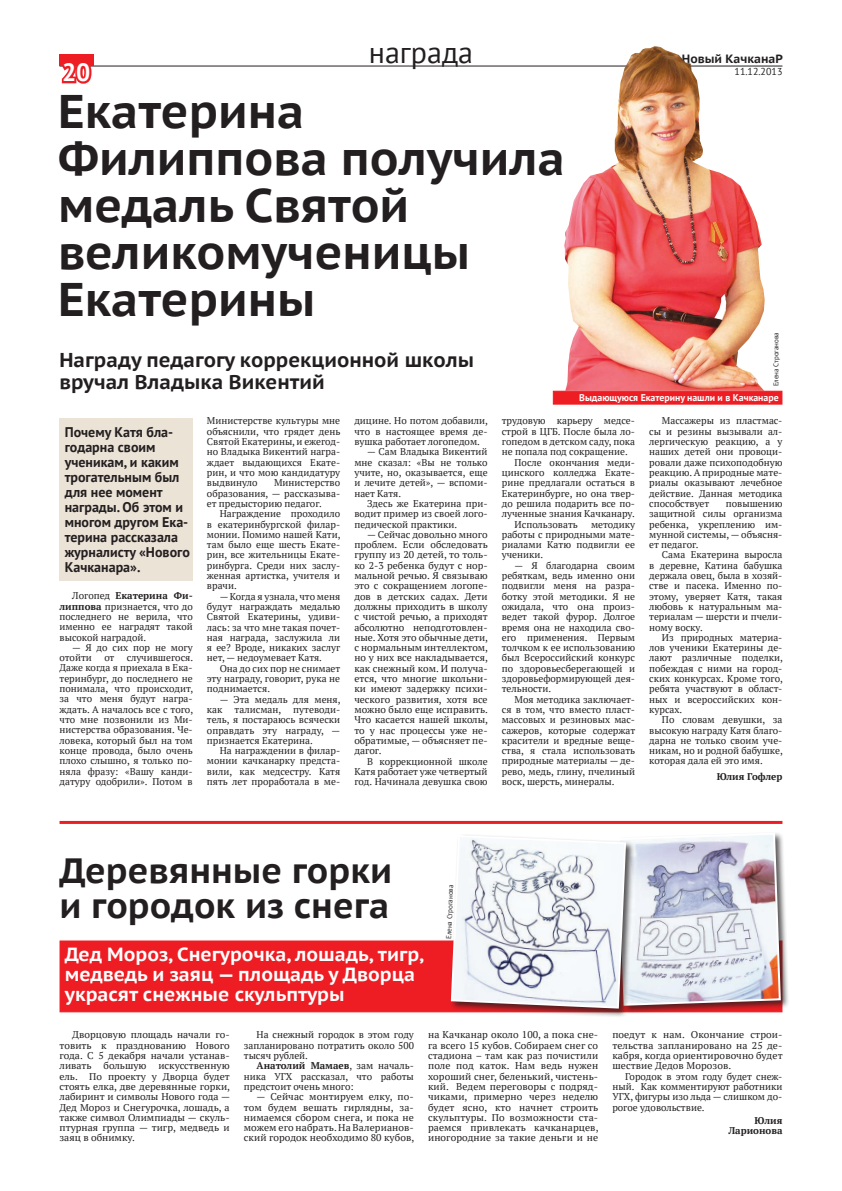
<style>
.page{position:relative;width:842px;height:1191px;background:#fff}
.page>*{position:absolute;margin:0;border:0;box-sizing:border-box;transform-origin:0 0}
.Заголовок{font:700 47px/47px "PT Sans Caption";color:#231f20}
.Заголовок-2{font:700 35px "PT Sans Caption";color:#231f20}
.t1{font:30px "PT Sans";color:#231f20}
.t2{font:700 25px "PT Sans";color:#fff}
.Подзаголовок{font:700 20px/22px "PT Sans Caption";color:#231f20}
.Подзаголовок-2{font:700 19px/20px "PT Sans Caption";color:#fff}
.Лид{font:700 14px/15px "PT Sans";color:#231f20}
.t3{font:700 12px "PT Sans Caption";color:#231f20}
.t4{font:10px "PT Sans";color:#231f20}
.Основной_текст{font:9.8px/10.3px "PT Serif";color:#231f20;text-align:justify}
.Фото_подпись{font:700 9.8px "PT Sans";color:#fff}
.Основной_текст-2{font:700 9.8px "PT Serif";color:#231f20}
.Фото_автор{font:7px "PT Sans";color:#231f20}
.s1{font-weight:700}
</style>
<div class="page">
<hr style="left:60px;top:66px;width:722px;height:1px;background:#231f20">
<div style="left:60px;top:55px;width:34px;height:11px;background:#ee1d23"></div>
<svg style="left:59px;top:58px;width:36px;height:26px"></svg>
<div style="left:60px;top:940px;width:722px;height:72px;background:#ee1d23;border:1px solid #ee1d23"></div>
<div style="left:60px;top:418px;width:133px;height:162px;background:#ece3d7"></div>
<img style="left:564px;top:46px;width:201px;height:345px">
<hr style="left:60px;top:821px;width:722px;height:3px;background:#ee1d23">
<div style="left:616px;top:831px;width:174px;height:184px;background:#231f20;opacity:.75"></div>
<div style="left:450px;top:834px;width:185px;height:184px;background:#231f20;opacity:.75"></div>
<svg style="left:450px;top:831px;width:332px;height:178px"></svg>
<div style="left:553px;top:391px;width:229px;height:13px;background:#ee1d23;border:1px solid #ee1d23"></div>
<p class="t1" style="left:369px;top:33px;width:106px">награда</p>
<p class="t3" style="left:682px;top:51px;width:103px">Новый КачканаР</p>
<p class="t2" style="left:62px;top:56px;width:30px">20</p>
<p class="t4" style="left:734px;top:65px;width:49px">11.12.2013</p>
<p class="Заголовок" style="left:58px;top:87px;width:508px">Екатерина<br>Филиппова получила медаль Святой великомученицы<br>Екатерины</p>
<p class="Подзаголовок" style="left:60px;top:348px;width:416px">Награду педагогу коррекционной школы вручал Владыка Викентий</p>
<p class="Основной_текст" style="left:502px;top:416px;width:135px">трудовую карьеру медсе&shy;строй в ЦГБ. После была ло&shy;гопедом в детском саду, пока не попала под сокращение.</p>
<p class="Основной_текст" style="left:502px;top:457px;width:135px;text-indent:13px">После окончания меди&shy;цинского колледжа Екате&shy;рине предлагали остаться в Екатеринбурге, но она твер&shy;до решила подарить все по&shy;лученные знания Качканару.</p>
<p class="Основной_текст" style="left:514px;top:519px;width:65px">Использовать</p>
<p class="Фото_автор" style="left:772px;top:386px;width:56px;rotate:-90deg">Елена Строганова</p>
<p class="Фото_подпись" style="left:579px;top:391px;width:201px">Выдающуюся Екатерину нашли и в Качканаре</p>
<p class="Основной_текст" style="left:354px;top:416px;width:135px">дицине. Но потом добавили, что в настоящее время де&shy;вушка работает логопедом.</p>
<p class="Основной_текст" style="left:354px;top:446px;width:135px;text-indent:13px">— Сам Владыка Викентий мне сказал: «Вы не только учите, но, оказывается, еще и лечите детей», — вспоми&shy;нает Катя.</p>
<p class="Основной_текст" style="left:354px;top:498px;width:135px;text-indent:13px">Здесь же Екатерина при&shy;водит пример из своей лого&shy;педической практики.</p>
<p class="Основной_текст" style="left:354px;top:529px;width:135px;text-indent:13px">— Сейчас довольно много проблем. Если обследовать группу из 20 детей, то толь&shy;ко 2-3 ребенка будут с нор&shy;мальной речью. Я связываю это с сокращением логопе&shy;дов в детских садах. Дети должны приходить в школу с чистой речью, а приходят абсолютно неподготовлен&shy;ные. Хотя это обычные дети, с нормальным интеллектом, но у них все накладывается, как снежный ком. И получа&shy;ется, что многие школьни&shy;ки имеют задержку психи&shy;ческого развития, хотя все можно было еще исправить.<br>Что касается нашей школы, то у нас процессы уже не&shy;обратимые, — объясняет пе&shy;дагог.</p>
<p class="Основной_текст" style="left:354px;top:755px;width:135px;text-indent:13px">В коррекционной школе Катя работает уже четвертый год. Начинала девушка свою</p>
<p class="Основной_текст" style="left:649px;top:416px;width:135px;text-indent:13px">Массажеры из пластмас&shy;сы и резины вызывали ал&shy;лергическую реакцию, а у наших детей они провоци&shy;ровали даже психоподобную реакцию. А природные мате&shy;риалы оказывают лечебное действие. Данная методика способствует</p>
<p class="Основной_текст" style="left:207px;top:416px;width:135px">Министерстве культуры мне объяснили, что грядет день Святой Екатерины, и ежегод&shy;но Владыка Викентий награ&shy;ждает выдающихся Екате&shy;рин, и что мою кандидатуру выдвинуло</p>
<p class="Лид" style="left:65px;top:424px;width:127px">Почему Катя бла&shy;годарна своим ученикам, и каким трогательным был для нее момент награды. Об этом и многом другом Ека&shy;терина рассказала журналисту «Нового<br>Качканара».</p>
<p class="Основной_текст" style="left:207px;top:477px;width:135px;text-indent:67px">Министерство образования, — рассказыва&shy;ет предысторию педагог.</p>
<p class="Основной_текст" style="left:207px;top:508px;width:135px;text-indent:13px">Награждение проходило в екатеринбургской филар&shy;монии. Помимо нашей Кати, там было еще шесть Екате&shy;рин, все жительницы Екате&shy;ринбурга. Среди них заслу&shy;женная артистка, учителя и врачи.</p>
<p class="Основной_текст" style="left:207px;top:591px;width:135px;text-indent:13px">— Когда я узнала, что меня будут награждать медалью Святой Екатерины, удиви&shy;лась: за что мне такая почет&shy;ная награда, заслужила ли я ее? Вроде, никаких заслуг нет, — недоумевает Катя.</p>
<p class="Основной_текст" style="left:207px;top:663px;width:135px;text-indent:13px">Она до сих пор не снимает эту награду, говорит, рука не поднимается.</p>
<p class="Основной_текст" style="left:207px;top:694px;width:135px;text-indent:13px">— Эта медаль для меня, как талисман, путеводи&shy;тель, я постараюсь всячески оправдать эту награду, — признается Екатерина.</p>
<p class="Основной_текст" style="left:207px;top:745px;width:135px;text-indent:13px">На награждении в филар&shy;монии качканарку предста&shy;вили, как медсестру. Катя пять лет проработала в ме-</p>
<p class="Основной_текст" style="left:649px;top:498px;width:135px;text-indent:77px">повышению защитной силы организма ребенка, укреплению им&shy;мунной системы, — объясня&shy;ет педагог.</p>
<p class="Основной_текст" style="left:649px;top:549px;width:135px;text-indent:13px">Сама Екатерина выросла в деревне, Катина бабушка держала овец, была в хозяй&shy;стве и пасека. Именно по&shy;этому, уверяет Катя, такая любовь к натуральным ма&shy;териалам — шерсти и пчели&shy;ному воску.</p>
<p class="Основной_текст" style="left:649px;top:632px;width:135px;text-indent:13px">Из природных материа&shy;лов ученики Екатерины де&shy;лают различные поделки, побеждая с ними на город&shy;ских конкурсах. Кроме того, ребята участвуют в област&shy;ных и всероссийских кон&shy;курсах.</p>
<p class="Основной_текст" style="left:649px;top:714px;width:135px;text-indent:13px">По словам девушки, за высокую награду Катя благо&shy;дарна не только своим уче&shy;никам, но и родной бабушке, которая дала ей это имя.</p>
<p class="Основной_текст-2" style="left:717px;top:770px;width:67px">Юлия Гофлер</p>
<p class="Основной_текст" style="left:502px;top:519px;width:135px;text-indent:89px">методику работы с природными мате&shy;риалами Катю подвигли ее ученики.</p>
<p class="Основной_текст" style="left:502px;top:560px;width:135px;text-indent:13px">— Я благодарна своим ребяткам, ведь именно они подвигли меня на разра&shy;ботку этой методики. Я не ожидала, что она произ&shy;ведет такой фурор. Долгое время она не находила сво&shy;его применения. Первым толчком к ее использованию был Всероссийский конкурс по здоровьесберегающей и здоровьеформирующей дея&shy;тельности.</p>
<p class="Основной_текст" style="left:502px;top:694px;width:135px;text-indent:13px">Моя методика заключает&shy;ся в том, что вместо пласт&shy;массовых и резиновых мас&shy;сажеров, которые содержат красители и вредные веще&shy;ства, я стала использовать природные материалы — де&shy;рево, медь, глину, пчелиный воск, шерсть, минералы.</p>
<p class="Основной_текст" style="left:60px;top:590px;width:135px;text-indent:13px">Логопед <span class="s1">Екатерина Фи&shy;липпова</span> признается, что до последнего не верила, что именно ее наградят такой высокой наградой.</p>
<p class="Основной_текст" style="left:60px;top:642px;width:135px;text-indent:13px">— Я до сих пор не могу отойти</p>
<p class="Основной_текст" style="left:60px;top:652px;width:135px;text-indent:45px">от случившегося.<br>Даже когда я приехала в Ека&shy;теринбург, до последнего не понимала, что происходит, за что меня будут награ&shy;ждать. А началось все с того, что мне позвонили из Ми&shy;нистерства образования. Че&shy;ловека, который был на том конце провода, было очень плохо слышно, я только по&shy;няла фразу: «Вашу канди&shy;датуру одобрили». Потом в</p>
<p class="Заголовок-2" style="left:60px;top:847px;width:334px">Деревянные горки</p>
<p class="Заголовок-2" style="left:60px;top:882px;width:331px">и городок из снега</p>
<p class="Подзаголовок-2" style="left:65px;top:944px;width:361px">Дед Мороз, Снегурочка, лошадь, тигр, медведь и заяц — площадь у Дворца украсят снежные скульптуры</p>
<p class="Фото_автор" style="left:444px;top:939px;width:56px;rotate:-88deg">Елена Строганова</p>
<p class="Основной_текст" style="left:60px;top:1029px;width:172px;text-indent:13px">Дворцовую площадь начали го&shy;товить к празднованию Нового года. С 5 декабря начали устанав&shy;ливать большую искусственную ель. По проекту у Дворца будет стоять елка, две деревянные горки, лабиринт и символы Нового года — Дед Мороз и Снегурочка, лошадь, а также символ Олимпиады — скуль&shy;птурная группа — тигр, медведь и заяц в обнимку.</p>
<p class="Основной_текст" style="left:244px;top:1029px;width:172px;text-indent:13px">На снежный городок в этом году запланировано потратить около 500 тысяч рублей.</p>
<p class="Основной_текст" style="left:244px;top:1060px;width:172px;text-indent:13px"><span class="s1">Анатолий Мамаев</span>, зам началь&shy;ника УГХ рассказал, что работы предстоит очень много:</p>
<p class="Основной_текст" style="left:244px;top:1091px;width:172px;text-indent:13px">— Сейчас монтируем елку, по&shy;том будем вешать гирлядны, за&shy;нимаемся сбором снега, и пока не можем его набрать. На Валерианов&shy;ский городок необходимо 80 кубов,</p>
<p class="Основной_текст" style="left:428px;top:1029px;width:172px">на Качканар около 100, а пока сне&shy;га всего 15 кубов. Собираем снег со стадиона – там как раз почистили поле под каток. Нам ведь нужен хороший снег, беленький, чистень&shy;кий. Ведем переговоры с подряд&shy;чиками, примерно через неделю будет ясно, кто начнет строить скульптуры. По возможности ста&shy;раемся привлекать качканарцев, иногородние за такие деньги и не</p>
<p class="Основной_текст" style="left:612px;top:1029px;width:172px">поедут к нам. Окончание строи&shy;тельства запланировано на 25 де&shy;кабря, когда ориентировочно будет шествие Дедов Морозов.</p>
<p class="Основной_текст" style="left:612px;top:1070px;width:172px;text-indent:13px">Городок в этом году будет снеж&shy;ный. Как комментируют работники УГХ, фигуры изо льда — слишком до&shy;рогое удовольствие.</p>
<p class="Основной_текст-2" style="left:755px;top:1113px;width:29px">Юлия</p>
<p class="Основной_текст-2" style="left:728px;top:1123px;width:56px">Ларионова</p>
</div>
